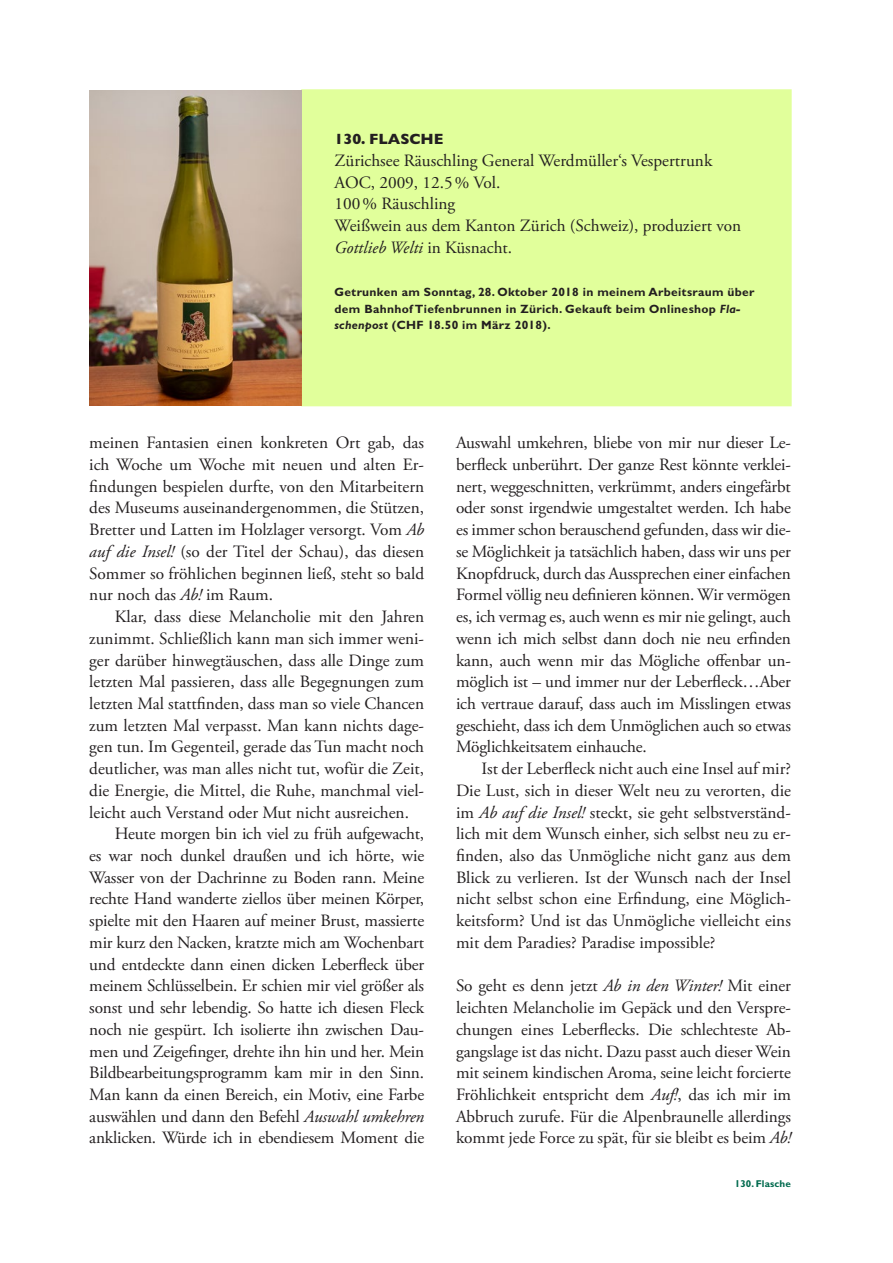
<style>
.page{position:relative;width:893px;height:1263px;background:#fff}
.page>*{position:absolute;margin:0;border:0;box-sizing:border-box;transform-origin:0 0}
.Lauftext_mit_Einzug{font:17.25px/21.8px "Adobe Garamond Pro";color:#231f20;text-align:justify}
.Lauftext_ohne_Einzug{font:17.25px/21.8px "Adobe Garamond Pro";letter-spacing:-.005em;color:#231f20;text-align:justify}
.Flasche_Kasten_Lauft{font:17.25px/21.8px "Adobe Garamond Pro";color:#231f20}
.Flasche_Kasten_Titel{font:800 15px "Gill Sans MT Pro";color:#231f20}
.Getrunken_am_weiss{font:700 12px/16.4px "Gill Sans MT Pro";letter-spacing:.025em;color:#231f20}
.Thema_der_Seiten{font:700 9.9px "Gill Sans MT Pro";letter-spacing:.01em;color:#006a4e}
.s1{font-style:italic}
</style>
<div class="page">
<div style="left:302px;top:90px;width:489px;height:316px;background:#e1ff9b"></div>
<div style="left:301px;top:89px;width:491px;height:317px;border:2px solid #e1ff9b"></div>
<img style="left:89px;top:90px;width:213px;height:315px">
<p class="Flasche_Kasten_Titel" style="left:335px;top:130px;width:111px">130. FLASCHE</p>
<p class="Flasche_Kasten_Lauft" style="left:335px;top:150px;width:379px">Zürichsee Räuschling General Werdmüller‘s Vespertrunk</p>
<p class="Flasche_Kasten_Lauft" style="left:335px;top:172px;width:167px">AOC, 2009, 12.5% Vol.</p>
<p class="Flasche_Kasten_Lauft" style="left:335px;top:194px;width:122px">100% Räuschling</p>
<p class="Flasche_Kasten_Lauft" style="left:335px;top:215px;width:408px">Weißwein aus dem Kanton Zürich (Schweiz), produziert von<br><span class="s1">Gottlieb Welti</span> in Küsnacht.</p>
<p class="Getrunken_am_weiss" style="left:335px;top:284px;width:422px">Getrunken am Sonntag, 28. Oktober 2018 in meinem Arbeitsraum über dem Bahnhof Tiefenbrunnen in Zürich. Gekauft beim Onlineshop <span class="s1">Fla&shy;schenpost</span> (CHF 18.50 im März 2018).</p>
<p class="Lauftext_mit_Einzug" style="left:89px;top:432px;width:336px">meinen Fantasien einen konkreten Ort gab, das ich Woche um Woche mit neuen und alten Er&shy;findungen bespielen durfte, von den Mitarbeitern des Museums auseinandergenommen, die Stützen, Bretter und Latten im Holzlager versorgt. Vom <span class="s1">Ab auf die Insel!</span> (so der Titel der Schau), das diesen Sommer so fröhlichen beginnen ließ, steht so bald nur noch das <span class="s1">Ab!</span> im Raum.</p>
<p class="Lauftext_mit_Einzug" style="left:89px;top:606px;width:336px;text-indent:26px">Klar, dass diese Melancholie mit den Jahren zunimmt. Schließlich kann man sich immer weni&shy;ger darüber hinwegtäuschen, dass alle Dinge zum letzten Mal passieren, dass alle Begegnungen zum letzten Mal stattfinden, dass man so viele Chancen zum letzten Mal verpasst. Man kann nichts dage&shy;gen tun. Im Gegenteil, gerade das Tun macht noch deutlicher, was man alles nicht tut, wofür die Zeit, die Energie, die Mittel, die Ruhe, manchmal viel&shy;leicht auch Verstand oder Mut nicht ausreichen.</p>
<p class="Lauftext_mit_Einzug" style="left:89px;top:823px;width:336px;text-indent:26px">Heute morgen bin ich viel zu früh aufgewacht, es war noch dunkel draußen und ich hörte, wie Wasser von der Dachrinne zu Boden rann. Meine rechte Hand wanderte ziellos über meinen Körper, spielte mit den Haaren auf meiner Brust, massierte mir kurz den Nacken, kratzte mich am Wochenbart und entdeckte dann einen dicken Leberfleck über meinem Schlüsselbein. Er schien mir viel größer als sonst und sehr lebendig. So hatte ich diesen Fleck noch nie gespürt. Ich isolierte ihn zwischen Dau&shy;men und Zeigefinger, drehte ihn hin und her. Mein Bildbearbeitungsprogramm kam mir in den Sinn.<br>Man kann da einen Bereich, ein Motiv, eine Farbe auswählen und dann den Befehl <span class="s1">Auswahl umkehren </span>anklicken. Würde ich in ebendiesem Moment die</p>
<p class="Lauftext_mit_Einzug" style="left:456px;top:432px;width:336px">Auswahl umkehren, bliebe von mir nur dieser Le&shy;berfleck unberührt. Der ganze Rest könnte verklei&shy;nert, weggeschnitten, verkrümmt, anders eingefärbt oder sonst irgendwie umgestaltet werden. Ich habe es immer schon berauschend gefunden, dass wir die&shy;se Möglichkeit ja tatsächlich haben, dass wir uns per Knopfdruck, durch das Aussprechen einer einfachen Formel völlig neu definieren können. Wir vermögen es, ich vermag es, auch wenn es mir nie gelingt, auch wenn ich mich selbst dann doch nie neu erfinden kann, auch wenn mir das Mögliche offenbar un&shy;möglich ist – und immer nur der Leberfleck…Aber ich vertraue darauf, dass auch im Misslingen etwas geschieht, dass ich dem Unmöglichen auch so etwas Möglichkeitsatem einhauche.</p>
<p class="Lauftext_mit_Einzug" style="left:456px;top:758px;width:336px;text-indent:26px">Ist der Leberfleck nicht auch eine Insel auf mir?<br>Die Lust, sich in dieser Welt neu zu verorten, die im <span class="s1">Ab auf die Insel!</span> steckt, sie geht selbstverständ&shy;lich mit dem Wunsch einher, sich selbst neu zu er&shy;finden, also das Unmögliche nicht ganz aus dem Blick zu verlieren. Ist der Wunsch nach der Insel nicht selbst schon eine Erfindung, eine Möglich&shy;keitsform? Und ist das Unmögliche vielleicht eins mit dem Paradies? Paradise impossible?</p>
<p class="Lauftext_ohne_Einzug" style="left:456px;top:975px;width:336px">So geht es denn jetzt <span class="s1">Ab in den Winter!</span> Mit einer leichten Melancholie im Gepäck und den Verspre&shy;chungen eines Leberflecks. Die schlechteste Ab&shy;gangslage ist das nicht. Dazu passt auch dieser Wein mit seinem kindischen Aroma, seine leicht forcierte Fröhlichkeit entspricht dem <span class="s1">Auf!</span>, das ich mir im Abbruch zurufe. Für die Alpenbraunelle allerdings kommt jede Force zu spät, für sie bleibt es beim <span class="s1">Ab!</span></p>
<p class="Thema_der_Seiten" style="left:735px;top:1177px;width:58px">130. Flasche</p>
</div>
